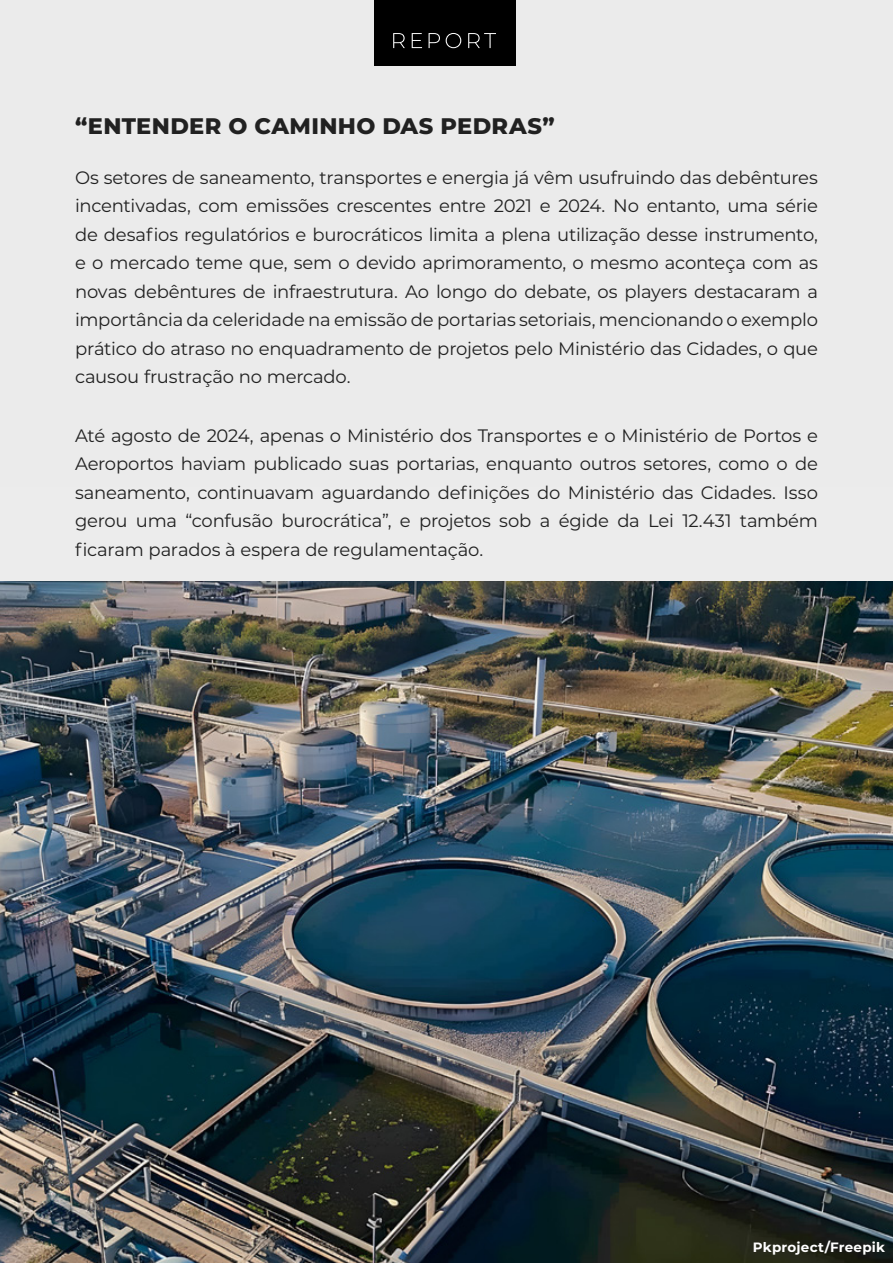
<style>
.page{position:relative;width:893px;height:1263px;background:#ebebeb}
.page>*{position:absolute;margin:0;border:0;box-sizing:border-box;transform-origin:0 0}
.t1{font:800 22.5px "Montserrat";letter-spacing:.02em;color:#212121}
.t2{font:18px/28.5px "Montserrat";letter-spacing:-.01em;color:#212121;text-align:justify}
.t3{font:700 13.5px "Montserrat";letter-spacing:.015em;color:#fff}
</style>
<div class="page">
<div style="left:374px;top:0;width:141px;height:66px;background:#000"></div>
<svg style="left:393px;top:33px;width:103px;height:15px"></svg>
<img style="left:0;top:582px;width:893px;height:681px">
<p class="t1" style="left:75px;top:110px;width:481px">“ENTENDER O CAMINHO DAS PEDRAS”</p>
<p class="t2" style="left:75px;top:162px;width:744px">Os setores de saneamento, transportes e energia já vêm usufruindo das debêntures incentivadas, com emissões crescentes entre 2021 e 2024. No entanto, uma série de desafios regulatórios e burocráticos limita a plena utilização desse instrumento, e o mercado teme que, sem o devido aprimoramento, o mesmo aconteça com as novas debêntures de infraestrutura. Ao longo do debate, os players destacaram a importância da celeridade na emissão de portarias setoriais, mencionando o exemplo prático do atraso no enquadramento de projetos pelo Ministério das Cidades, o que causou frustração no mercado.</p>
<p class="t2" style="left:75px;top:420px;width:744px">Até agosto de 2024, apenas o Ministério dos Transportes e o Ministério de Portos e Aeroportos haviam publicado suas portarias, enquanto outros setores, como o de saneamento, continuavam aguardando definições do Ministério das Cidades. Isso gerou uma “confusão burocrática”, e projetos sob a égide da Lei 12.431 também ficaram parados à espera de regulamentação.</p>
<p class="t3" style="left:753px;top:1238px;width:134px">Pkproject/Freepik</p>
</div>
